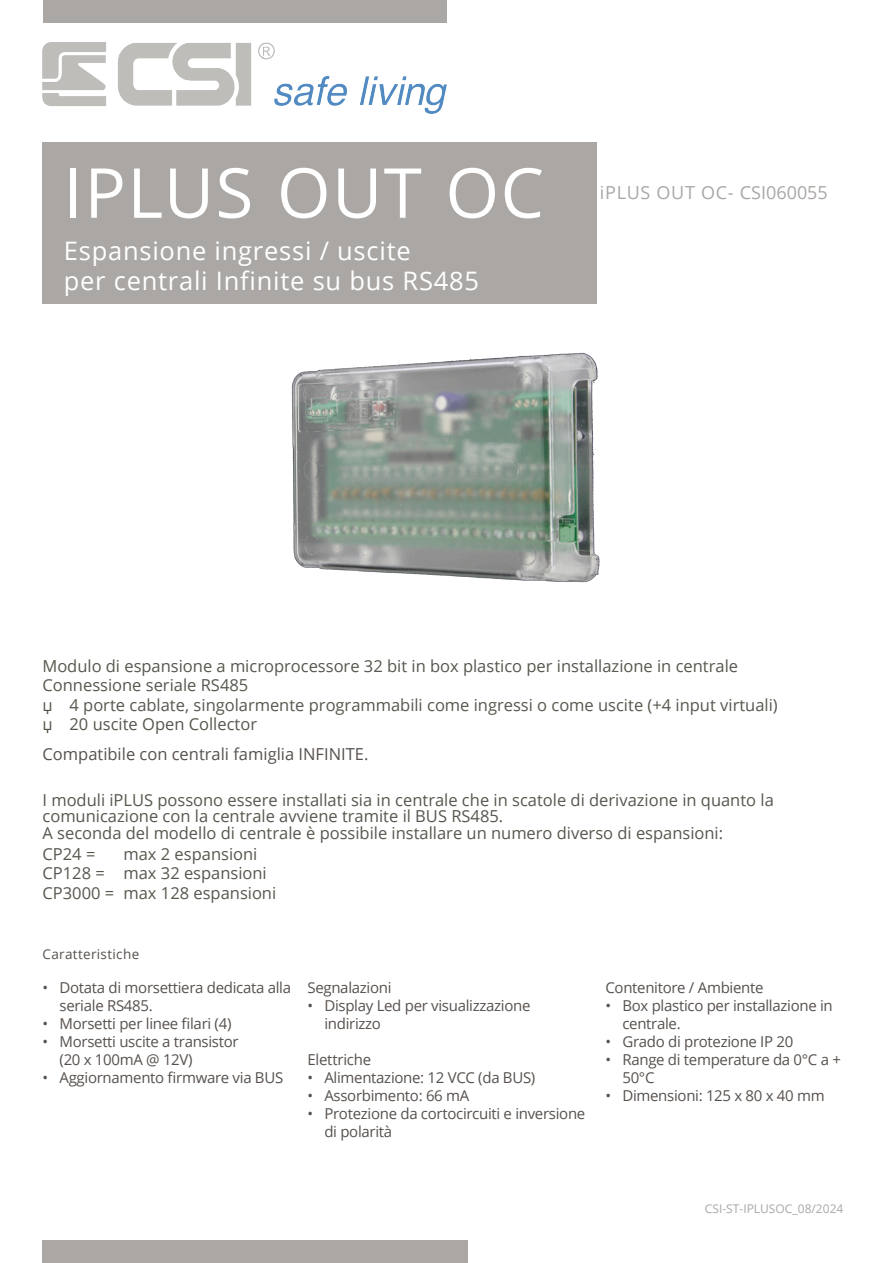
<style>
.page{position:relative;width:893px;height:1263px;background:#fff}
.page>*{position:absolute;margin:0;border:0;box-sizing:border-box;transform-origin:0 0}
.t1{font:69px "Open Sans";letter-spacing:.02em;color:#fff}
.t2{font:25.5px/30.6px "Open Sans";letter-spacing:.03em;color:#fff}
.t3{font:18px "Open Sans";color:#aaa7a5}
.t4{font:16.5px/19.5px "Open Sans";color:#56574d}
.t5{font:16.5px "Open Sans";color:#57514d}
.t6{font:15px/18px "Open Sans";letter-spacing:-.02em;color:#57514d}
.t7{font:13.5px "Open Sans";letter-spacing:.025em;color:#57514d}
.t8{font:12px "Open Sans";color:#aaa7a5}
</style>
<div class="page">
<img style="left:291px;top:352px;width:309px;height:231px">
<img style="left:43px;top:43px;width:403px;height:70px">
<div style="left:43px;top:0;width:403px;height:22px;background:#aaa7a5"></div>
<div style="left:43px;top:1240px;width:425px;height:23px;background:#aaa7a5"></div>
<div style="left:43px;top:142px;width:554px;height:162px;background:#aaa7a5"></div>
<h1 class="t1" style="left:64px;top:165px;width:482px">IPLUS OUT OC</h1>
<h2 class="t2" style="left:64px;top:238px;width:417px">Espansione ingressi / uscite<br>per centrali Infinite su bus RS485</h2>
<p class="t3" style="left:600px;top:186px;width:229px">iPLUS OUT OC- CSI060055</p>
<p class="t4" style="left:43px;top:658px;width:737px">Modulo di espansione a microprocessore 32 bit in box plastico per installazione in centrale Connessione seriale RS485<br>џ 4 porte cablate, singolarmente programmabili come ingressi o come uscite (+4 input virtuali) џ 20 uscite Open Collector</p>
<p class="t5" style="left:43px;top:748px;width:327px">Compatibile con centrali famiglia INFINITE.</p>
<p class="t4" style="left:43px;top:793px;width:733px;line-height:16.5px">I moduli iPLUS possono essere installati sia in centrale che in scatole di derivazione in quanto la comunicazione con la centrale avviene tramite il BUS RS485.<br>A seconda del modello di centrale è possibile installare un numero diverso di espansioni:</p>
<p class="t4" style="left:43px;top:846px;width:54px">CP24 =</p>
<p class="t4" style="left:43px;top:846px;width:235px;text-indent:81px">max 2 espansioni<br>CP128 = max 32 espansioni<br>CP3000 = max 128 espansioni</p>
<p class="t7" style="left:43px;top:949px;width:98px">Caratteristiche</p>
<p class="t6" style="left:60px;top:979px;width:233px;text-indent:-17px">• Dotata di morsettiera dedicata alla seriale RS485.</p>
<p class="t6" style="left:43px;top:1015px;width:190px">• Morsetti per linee filari (4)</p>
<p class="t6" style="left:60px;top:1033px;width:181px;text-indent:-17px">• Morsetti uscite a transistor (20 x 100mA @ 12V)</p>
<p class="t6" style="left:43px;top:1069px;width:242px">• Aggiornamento firmware via BUS</p>
<p class="t6" style="left:307px;top:979px;width:86px">Segnalazioni</p>
<p class="t6" style="left:324px;top:997px;width:208px;text-indent:-17px">• Display Led per visualizzazione indirizzo</p>
<p class="t6" style="left:307px;top:1051px;width:65px">Elettriche</p>
<p class="t6" style="left:307px;top:1069px;width:229px">• Alimentazione: 12 VCC (da BUS)</p>
<p class="t6" style="left:307px;top:1087px;width:163px">• Assorbimento: 66 mA</p>
<p class="t6" style="left:324px;top:1105px;width:262px;text-indent:-17px">• Protezione da cortocircuiti e inversione di polarità</p>
<p class="t6" style="left:605px;top:979px;width:160px">Contenitore / Ambiente</p>
<p class="t6" style="left:622px;top:997px;width:212px;text-indent:-17px">• Box plastico per installazione in centrale.</p>
<p class="t6" style="left:605px;top:1033px;width:189px">• Grado di protezione IP 20</p>
<p class="t6" style="left:622px;top:1051px;width:220px;text-indent:-17px">• Range di temperature da 0°C a +<br>50°C</p>
<p class="t6" style="left:605px;top:1087px;width:221px">• Dimensioni: 125 x 80 x 40 mm</p>
<p class="t8" style="left:705px;top:1203px;width:140px">CSI-ST-IPLUSOC_08/2024</p>
</div>
